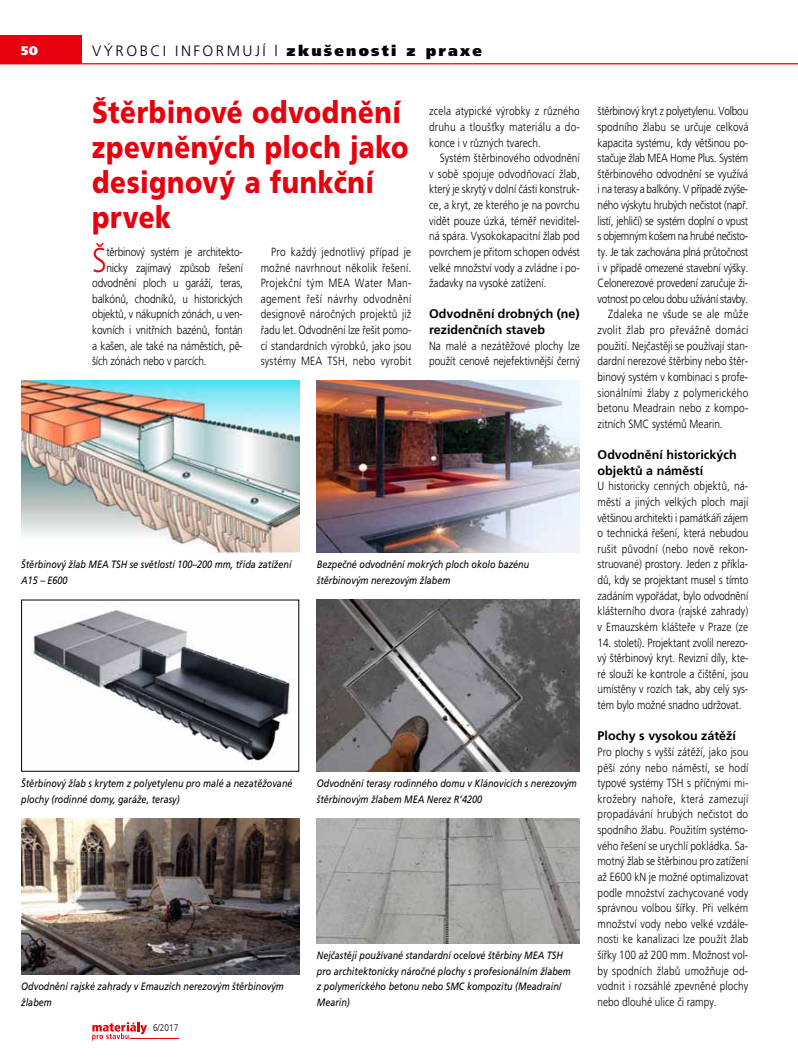
<style>
.page{position:relative;width:798px;height:1063px;background:#fff}
.page>*{position:absolute;margin:0;border:0;box-sizing:border-box;transform-origin:0 0}
.t1{font:34.25px "Frutiger CE Light";color:#e7000e;scale:.85 1}
.t2{font:30.62px/35px "Frutiger CE Black";letter-spacing:.02em;color:#e7000e;scale:.85 1}
.t3{font:900 15px "Frutiger CE Ultra";letter-spacing:.15em;color:#000}
.t4{font:15px "Frutiger CE Light";letter-spacing:.165em;color:#000}
.t5{font:700 12.5px/15.6px "Frutiger CE";color:#000}
.t6{font:900 12.5px "Frutiger CE Ultra";color:#fff}
.t7{font:11.88px/15.6px "Frutiger CE Light";letter-spacing:-.005em;color:#000;text-align:justify;scale:.85 1}
.t8{font:11.88px "Frutiger CE Light";letter-spacing:-.025em;color:#000;scale:.85 1}
.t9{font:11.88px "Frutiger CE Light";letter-spacing:.02em;color:#000;scale:.85 1}
.t10{font:11.88px "Frutiger CE Light";letter-spacing:.025em;color:#000;scale:.85 1}
.t11{font:11.88px "Frutiger CE Light";letter-spacing:.015em;color:#000;scale:.85 1}
.t12{font:italic 10.62px/15.6px "Frutiger CE";color:#000;scale:.85 1}
.t13{font:9.75px "Frutiger CE Light";color:#000;scale:.85 1}
.s1{font-family:"Frutiger CE Light";font-weight:400}
</style>
<div class="page">
<svg style="left:92px;top:1022px;width:55px;height:19px"></svg>
<hr style="left:130px;top:1039px;width:48px;height:1px;background:#e7000e">
<hr style="left:0;top:63px;width:797px;height:1px;background:#e7000e">
<div style="left:0;top:35px;width:81px;height:29px;background:#e7000e"></div>
<img style="left:21px;top:381px;width:278px;height:172px">
<img style="left:317px;top:381px;width:262px;height:172px">
<img style="left:33px;top:610px;width:261px;height:153px">
<div style="left:21px;top:600px;width:278px;height:172px;border:1px solid #000"></div>
<img style="left:317px;top:600px;width:262px;height:172px">
<img style="left:21px;top:818px;width:278px;height:157px">
<img style="left:317px;top:818px;width:262px;height:125px">
<p class="t6" style="left:21px;top:43px;width:18px">50</p>
<p class="t4" style="left:92px;top:42px;width:123px">Výro bc i informuj</p>
<p class="t3" style="left:262px;top:42px;width:221px"><span class="s1">í |</span> zkušenosti z praxe</p>
<h2 class="t2" style="left:92px;top:95px;width:373px">Štěrbinové odvodnění zpevněných ploch jako designový a funkční prvek</h2>
<h1 class="t1" style="left:92px;top:240px;width:19px">Š</h1>
<p class="t7" style="left:106px;top:244px;width:162px">těrbinový systém je architekto-</p>
<p class="t7" style="left:260px;top:244px;width:179px;text-indent:11px">Pro každý jednotlivý případ je možné navrhnout několik řešení.<br>Projekční tým MEA Water Man&shy;agement řeší návrhy odvodnění designově náročných projektů již řadu let. Odvodnění lze řešit pomo&shy;cí standardních výrobků, jako jsou systémy MEA TSH, nebo vyrobit</p>
<p class="t7" style="left:106px;top:260px;width:162px">nicky zajímavý způsob řešení</p>
<p class="t7" style="left:92px;top:275px;width:179px">odvodnění ploch u garáží, teras,</p>
<p class="t7" style="left:92px;top:291px;width:179px">balkónů, chodníků, u historických</p>
<p class="t7" style="left:92px;top:306px;width:179px">objektů, v nákupních zónách, u ven-</p>
<p class="t7" style="left:92px;top:322px;width:179px">kovních i vnitřních bazénů, fontán</p>
<p class="t7" style="left:92px;top:338px;width:179px">a kašen, ale také na náměstích, pě-</p>
<p class="t7" style="left:92px;top:353px;width:136px">ších zónách nebo v parcích.</p>
<p class="t7" style="left:429px;top:103px;width:179px">zcela atypické výrobky z různého druhu a tloušťky materiálu a do&shy;konce i v různých tvarech.</p>
<p class="t7" style="left:429px;top:150px;width:179px;text-indent:11px">Systém štěrbinového odvodnění v sobě spojuje odvodňovací žlab, který je skrytý v dolní části konstruk&shy;ce, a kryt, ze kterého je na povrchu vidět pouze úzká, téměř neviditel&shy;ná spára. Vysokokapacitní žlab pod povrchem je přitom schopen odvést velké množství vody a zvládne i po&shy;žadavky na vysoké zatížení.</p>
<p class="t5" style="left:429px;top:306px;width:152px">Odvodnění drobných (ne) rezidenčních staveb</p>
<p class="t7" style="left:429px;top:338px;width:179px">Na malé a nezátěžové plochy lze použít cenově nejefektivnější černý</p>
<p class="t12" style="left:21px;top:557px;width:319px">Štěrbinový žlab MEA TSH se světlostí 100–200 mm, třída zatížení<br>A15 – E600</p>
<p class="t12" style="left:317px;top:557px;width:251px">Bezpečné odvodnění mokrých ploch okolo bazénu štěrbinovým nerezovým žlabem</p>
<p class="t12" style="left:21px;top:776px;width:320px">Štěrbinový žlab s krytem z polyetylenu pro malé a nezatěžované plochy (rodinné domy, garáže, terasy)</p>
<p class="t12" style="left:317px;top:776px;width:307px">Odvodnění terasy rodinného domu v Klánovicích s nerezovým štěrbinovým žlabem MEA Nerez R’4200</p>
<p class="t12" style="left:21px;top:979px;width:310px">Odvodnění rajské zahrady v Emauzích nerezovým štěrbinovým žlabem</p>
<p class="t13" style="left:153px;top:1022px;width:31px">6/2017</p>
<p class="t12" style="left:317px;top:948px;width:300px">Nejčastěji používané standardní ocelové štěrbiny MEA TSH pro architektonicky náročné plochy s profesionálním žlabem z polymerického betonu nebo SMC kompozitu (Meadrain/ Mearin)</p>
<p class="t7" style="left:597px;top:103px;width:179px">štěrbinový kryt z polyetylenu. Volbou</p>
<p class="t7" style="left:597px;top:119px;width:179px">spodního žlabu se určuje celková</p>
<p class="t7" style="left:597px;top:135px;width:179px">kapacita systému, kdy většinou po-</p>
<p class="t7" style="left:597px;top:150px;width:179px">stačuje žlab MEA Home Plus. Systém</p>
<p class="t7" style="left:597px;top:166px;width:179px">štěrbinového odvodnění se využívá</p>
<p class="t8" style="left:597px;top:183px;width:179px">i na terasy a balkóny. V případě zvýše-</p>
<p class="t7" style="left:597px;top:197px;width:179px">ného výskytu hrubých nečistot (např.</p>
<p class="t7" style="left:597px;top:213px;width:179px">listí, jehličí) se systém doplní o vpust</p>
<p class="t8" style="left:597px;top:229px;width:179px">s objemným košem na hrubé nečisto-</p>
<p class="t7" style="left:597px;top:244px;width:179px">ty. Je tak zachována plná průtočnost</p>
<p class="t7" style="left:597px;top:260px;width:179px">i v případě omezené stavební výšky.</p>
<p class="t7" style="left:597px;top:275px;width:179px">Celonerezové provedení zaručuje ži-</p>
<p class="t8" style="left:597px;top:292px;width:179px">votnost po celou dobu užívání stavby.</p>
<p class="t9" style="left:608px;top:308px;width:166px">Zdaleka ne všude se ale může</p>
<p class="t10" style="left:597px;top:323px;width:179px">zvolit žlab pro převážně domácí</p>
<p class="t7" style="left:597px;top:338px;width:179px">použití. Nejčastěji se používají stan-</p>
<p class="t7" style="left:597px;top:353px;width:179px">dardní nerezové štěrbiny nebo štěr-</p>
<p class="t7" style="left:597px;top:369px;width:179px">binový systém v kombinaci s profe-</p>
<p class="t9" style="left:597px;top:386px;width:179px">sionálními žlaby z polymerického</p>
<p class="t11" style="left:597px;top:401px;width:179px">betonu Meadrain nebo z kompo-</p>
<p class="t7" style="left:597px;top:416px;width:149px">zitních SMC systémů Mearin.</p>
<p class="t5" style="left:597px;top:447px;width:140px">Odvodnění historických objektů a náměstí</p>
<p class="t7" style="left:597px;top:478px;width:179px">U historicky cenných objektů, ná&shy;městí a jiných velkých ploch mají většinou architekti i památkáři zájem o technická řešení, která nebudou rušit původní (nebo nově rekon&shy;struované) prostory. Jeden z příkla&shy;dů, kdy se projektant musel s tímto zadáním vypořádat, bylo odvodnění klášterního dvora (rajské zahrady) v Emauzském klášteře v Praze (ze</p>
<p class="t7" style="left:597px;top:635px;width:179px">14. století). Projektant zvolil nerezo&shy;vý štěrbinový kryt. Revizní díly, kte&shy;ré slouží ke kontrole a čištění, jsou umístěny v rozích tak, aby celý sys&shy;tém bylo možné snadno udržovat.</p>
<p class="t5" style="left:597px;top:728px;width:140px">Plochy s vysokou zátěží</p>
<p class="t7" style="left:597px;top:744px;width:179px">Pro plochy s vyšší zátěží, jako jsou pěší zóny nebo náměstí, se hodí typové systémy TSH s příčnými mi&shy;krožebry nahoře, která zamezují propadávání hrubých nečistot do spodního žlabu. Použitím systémo&shy;vého řešení se urychlí pokládka. Sa&shy;motný žlab se štěrbinou pro zatížení až E600 kN je možné optimalizovat podle množství zachycované vody správnou volbou šířky. Při velkém množství vody nebo velké vzdále&shy;nosti ke kanalizaci lze použít žlab šířky 100 až 200 mm. Možnost vol&shy;by spodních žlabů umožňuje od&shy;vodnit i rozsáhlé zpevněné plochy nebo dlouhé ulice či rampy.</p>
</div>
